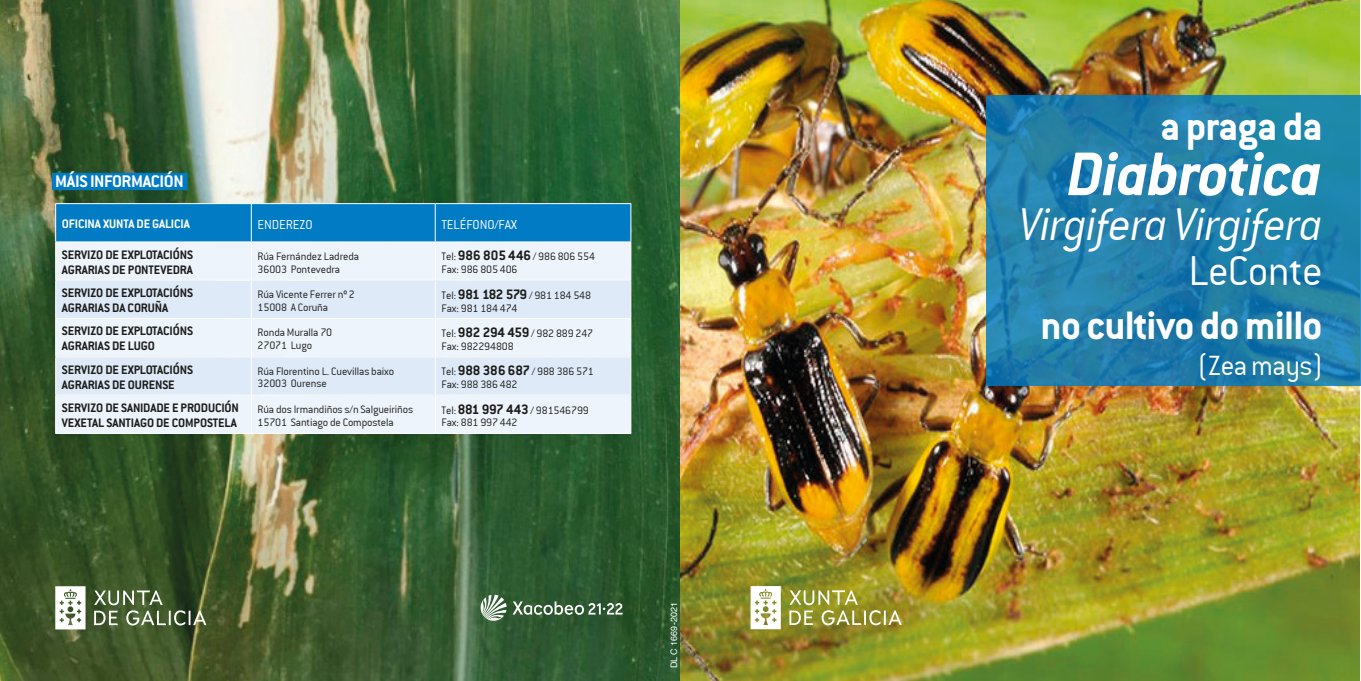
<style>
.page{position:relative;width:1361px;height:681px;background:#fff}
.page>*{position:absolute;margin:0;border:0;box-sizing:border-box;transform-origin:0 0}
.t1{font:italic 67.5px "Conduit ITCTT Bold";letter-spacing:-.02em;color:#fff}
.t2{font:italic 49.5px "Conduit ITCTT Light";letter-spacing:-.015em;color:#fff}
.t3{font:45px "Conduit ITCTT Light";letter-spacing:-.015em;color:#fff}
.t4{font:700 43.5px "Conduit ITC";letter-spacing:-.02em;color:#fff}
.t5{font:30px "Conduit ITCTT Light";letter-spacing:-.015em;color:#fff}
.t6{font:700 18.45px "Conduit ITC";letter-spacing:-.02em;color:#fff}
.t7{font:14.1px "Conduit ITCTT Light";letter-spacing:-.01em;color:#fff}
.t8{font:700 13.5px/14.9px "Conduit ITC";letter-spacing:-.01em;color:#1d1d1b}
.t9{font:700 13.5px "Conduit ITC";letter-spacing:-.01em;color:#fff}
.t10{font:11.7px/12.9px "Conduit ITCTT Light";letter-spacing:-.01em;color:#1d1d1b}
.t11{font:9px "Helvetica";color:#fff}
.s1{font-family:"Conduit ITC";font-weight:700;font-size:15px}
</style>
<div class="page">
<img style="left:0;top:0;width:1359px;height:680px">
<svg style="left:986px;top:95px;width:375px;height:291px;background:#207faa"></svg>
<div style="left:56px;top:204px;width:574px;height:37px;background:#007bc4"></div>
<div style="left:56px;top:242px;width:574px;height:191px;background:#eef4fc"></div>
<svg style="left:56px;top:281px;width:574px;height:113px;background:#e4edf9"></svg>
<hr style="left:55px;top:203px;width:196px;height:1px;background:#fff">
<hr style="left:55px;top:204px;width:1px;height:37px;background:#fff">
<hr style="left:251px;top:203px;width:184px;height:1px;background:#fff">
<hr style="left:251px;top:204px;width:1px;height:37px;background:#fff">
<hr style="left:435px;top:203px;width:196px;height:1px;background:#fff">
<hr style="left:435px;top:204px;width:1px;height:37px;background:#fff">
<hr style="left:630px;top:204px;width:1px;height:37px;background:#fff">
<hr style="left:55px;top:241px;width:196px;height:1px;background:#fff">
<hr style="left:55px;top:242px;width:1px;height:38px;background:#fff">
<hr style="left:251px;top:241px;width:184px;height:1px;background:#fff">
<hr style="left:251px;top:242px;width:1px;height:38px;background:#fff">
<hr style="left:435px;top:241px;width:196px;height:1px;background:#fff">
<hr style="left:435px;top:242px;width:1px;height:38px;background:#fff">
<hr style="left:630px;top:242px;width:1px;height:38px;background:#fff">
<hr style="left:55px;top:280px;width:196px;height:1px;background:#fff">
<hr style="left:55px;top:280px;width:1px;height:38px;background:#fff">
<hr style="left:251px;top:280px;width:184px;height:1px;background:#fff">
<hr style="left:251px;top:280px;width:1px;height:38px;background:#fff">
<hr style="left:435px;top:280px;width:196px;height:1px;background:#fff">
<hr style="left:435px;top:280px;width:1px;height:38px;background:#fff">
<hr style="left:630px;top:280px;width:1px;height:38px;background:#fff">
<hr style="left:55px;top:318px;width:196px;height:1px;background:#fff">
<hr style="left:55px;top:319px;width:1px;height:37px;background:#fff">
<hr style="left:251px;top:318px;width:184px;height:1px;background:#fff">
<hr style="left:251px;top:319px;width:1px;height:37px;background:#fff">
<hr style="left:435px;top:318px;width:196px;height:1px;background:#fff">
<hr style="left:435px;top:319px;width:1px;height:37px;background:#fff">
<hr style="left:630px;top:319px;width:1px;height:37px;background:#fff">
<hr style="left:55px;top:356px;width:196px;height:1px;background:#fff">
<hr style="left:55px;top:357px;width:1px;height:37px;background:#fff">
<hr style="left:251px;top:356px;width:184px;height:1px;background:#fff">
<hr style="left:251px;top:357px;width:1px;height:37px;background:#fff">
<hr style="left:435px;top:356px;width:196px;height:1px;background:#fff">
<hr style="left:435px;top:357px;width:1px;height:37px;background:#fff">
<hr style="left:630px;top:357px;width:1px;height:37px;background:#fff">
<hr style="left:55px;top:394px;width:196px;height:1px;background:#fff">
<hr style="left:55px;top:395px;width:1px;height:38px;background:#fff">
<hr style="left:251px;top:394px;width:184px;height:1px;background:#fff">
<hr style="left:251px;top:395px;width:1px;height:38px;background:#fff">
<hr style="left:435px;top:394px;width:196px;height:1px;background:#fff">
<hr style="left:435px;top:395px;width:1px;height:38px;background:#fff">
<hr style="left:630px;top:395px;width:1px;height:38px;background:#fff">
<hr style="left:55px;top:433px;width:196px;height:1px;background:#fff">
<hr style="left:251px;top:433px;width:184px;height:1px;background:#fff">
<hr style="left:435px;top:433px;width:196px;height:1px;background:#fff">
<svg style="left:750px;top:585px;width:151px;height:44px"></svg>
<svg style="left:480px;top:594px;width:26px;height:26px"></svg>
<svg style="left:512px;top:601px;width:110px;height:13px"></svg>
<div style="left:52px;top:173px;width:136px;height:17px;background:#007bc4"></div>
<svg style="left:55px;top:586px;width:151px;height:43px"></svg>
<h3 class="t6" style="left:55px;top:170px;width:130px">MÁIS INFORMACIÓN</h3>
<p class="t9" style="left:62px;top:216px;width:129px">OFICINA XUNTA DE GALICIA</p>
<p class="t7" style="left:258px;top:217px;width:56px">ENDEREZO</p>
<p class="t7" style="left:441px;top:217px;width:77px">TELÉFONO/FAX</p>
<p class="t8" style="left:62px;top:247px;width:132px">SERVIZO DE EXPLOTACIÓNS<br>AGRARIAS DE PONTEVEDRA</p>
<p class="t10" style="left:258px;top:249px;width:103px">Rúa Fernández Ladreda<br>36003 Pontevedra</p>
<p class="t10" style="left:441px;top:250px;width:155px">Tel: <span class="s1">986 805 446</span> / 986 806 554<br>Fax: 986 805 406</p>
<p class="t8" style="left:62px;top:285px;width:132px">SERVIZO DE EXPLOTACIÓNS<br>AGRARIAS DA CORUÑA</p>
<p class="t10" style="left:258px;top:288px;width:99px">Rúa Vicente Ferrer nº 2<br>15008 A Coruña</p>
<p class="t10" style="left:441px;top:288px;width:151px">Tel: <span class="s1">981 182 579</span> / 981 184 548<br>Fax: 981 184 474</p>
<p class="t8" style="left:62px;top:323px;width:132px">SERVIZO DE EXPLOTACIÓNS<br>AGRARIAS DE LUGO</p>
<p class="t10" style="left:258px;top:326px;width:76px">Ronda Muralla 70<br>27071 Lugo</p>
<p class="t10" style="left:441px;top:327px;width:153px">Tel: <span class="s1">982 294 459</span> / 982 889 247<br>Fax: 982294808</p>
<p class="t8" style="left:62px;top:361px;width:132px">SERVIZO DE EXPLOTACIÓNS<br>AGRARIAS DE OURENSE</p>
<p class="t10" style="left:258px;top:364px;width:138px">Rúa Florentino L. Cuevillas baixo<br>32003 Ourense</p>
<p class="t10" style="left:441px;top:365px;width:154px">Tel: <span class="s1">988 386 687</span> / 988 386 571<br>Fax: 988 386 482</p>
<p class="t8" style="left:62px;top:400px;width:179px">SERVIZO DE SANIDADE E PRODUCIÓN<br>VEXETAL SANTIAGO DE COMPOSTELA</p>
<p class="t10" style="left:258px;top:402px;width:157px">Rúa dos Irmandiños s/n Salgueiriños<br>15701 Santiago de Compostela</p>
<p class="t10" style="left:441px;top:403px;width:149px">Tel: <span class="s1">881 997 443</span> / 981546799<br>Fax: 881 997 442</p>
<p class="t11" style="left:667px;top:668px;width:67px;rotate:-90deg">DL C 1669-2021</p>
<h3 class="t4" style="left:1160px;top:100px;width:164px">a praga da</h3>
<h1 class="t1" style="left:1067px;top:135px;width:257px">Diabrotica</h1>
<h2 class="t2" style="left:1019px;top:198px;width:305px">Virgifera Virgifera</h2>
<h3 class="t3" style="left:1188px;top:246px;width:136px">LeConte</h3>
<h3 class="t4" style="left:1040px;top:299px;width:283px">no cultivo do millo</h3>
<h3 class="t5" style="left:1198px;top:349px;width:126px">(Zea mays)</h3>
</div>
